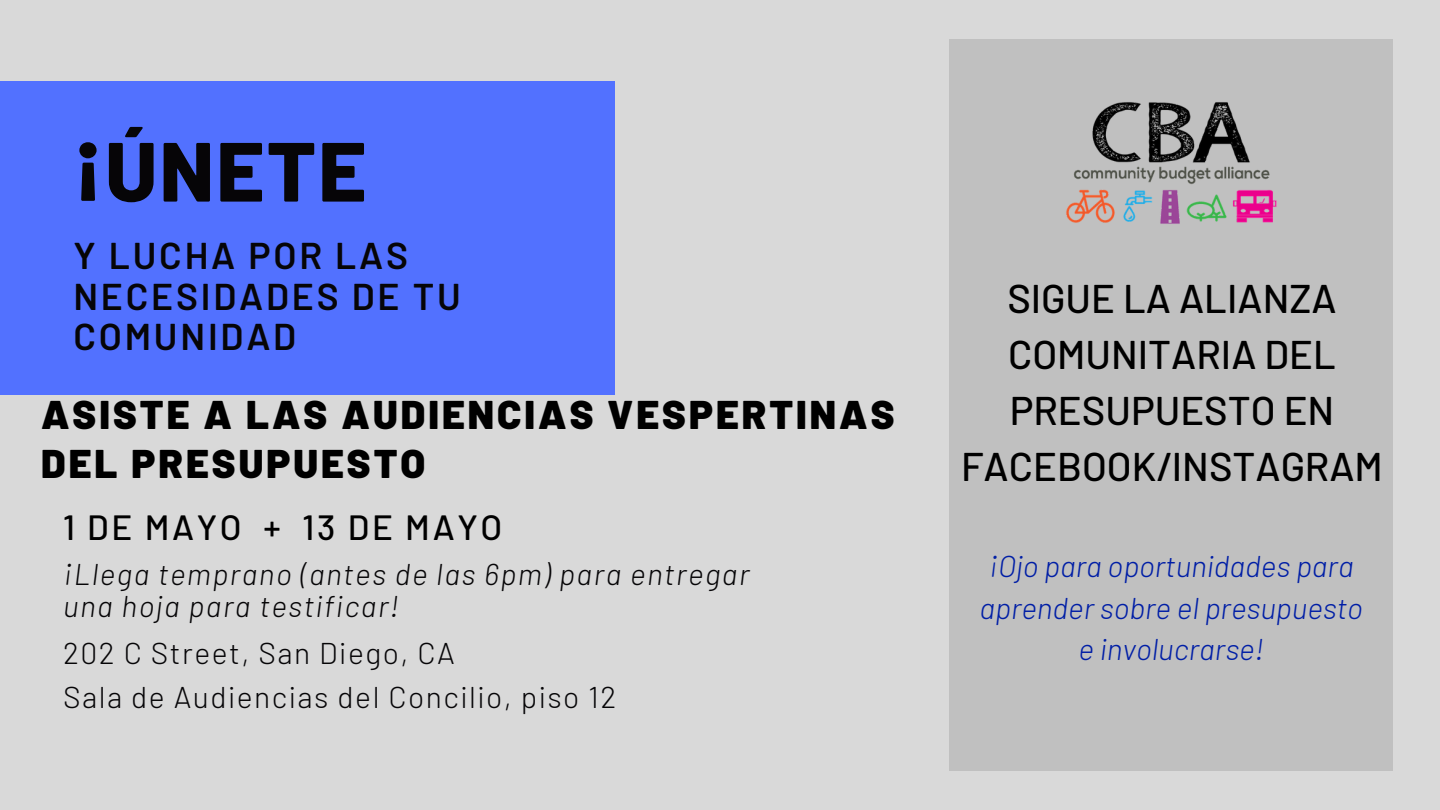
<style>
.page{position:relative;width:1440px;height:810px;background:#d9d9d9}
.page>*{position:absolute;margin:0;border:0;box-sizing:border-box;transform-origin:0 0}
.t1{font:800 83.8px "Barlow";letter-spacing:.025em;color:#060507}
.t2{font:500 40px/55.9px "Barlow";color:#000;text-align:center}
.t3{font:900 40px/49.5px "Barlow";letter-spacing:.075em;color:#000}
.t4{font:600 37.2px/40.5px "Barlow";letter-spacing:.075em;color:#060507}
.t5{font:500 35px "Barlow";letter-spacing:.075em;color:#000}
.t6{font:italic 300 30px/41.9px "Barlow";color:#001ea6;text-align:center}
.t7{font:italic 300 30px/31.5px "Barlow";letter-spacing:.05em;color:#060507}
.t8{font:300 30px/44.6px "Barlow";letter-spacing:.05em;color:#060507}
</style>
<div class="page">
<div style="left:0;top:81px;width:615px;height:314px;background:#5271ff"></div>
<div style="left:949px;top:39px;width:444px;height:732px;background:#c0c0c0"></div>
<img style="left:1066px;top:102px;width:211px;height:122px">
<h1 class="t1" style="left:73px;top:118px;width:295px">¡ÚNETE</h1>
<p class="t4" style="left:73px;top:234px;width:389px">Y LUCHA POR LAS<br>NECESIDADES DE TU<br>COMUNIDAD</p>
<h2 class="t3" style="left:41px;top:388px;width:855px">ASISTE A LAS AUDIENCIAS VESPERTINAS<br>DEL PRESUPUESTO</h2>
<p class="t5" style="left:63px;top:505px;width:441px">1 DE MAYO + 13 DE MAYO</p>
<p class="t7" style="left:63px;top:558px;width:688px">¡Llega temprano (antes de las 6pm) para entregar una hoja para testificar!</p>
<p class="t8" style="left:63px;top:630px;width:555px">202 C Street, San Diego, CA<br>Sala de Audiencias del Concilio, piso 12</p>
<h2 class="t2" style="left:961px;top:269px;width:423px">SIGUE LA ALIANZA<br>COMUNITARIA DEL<br>PRESUPUESTO EN<br>FACEBOOK/INSTAGRAM</h2>
<p class="t6" style="left:980px;top:544px;width:385px">¡Ojo para oportunidades para aprender sobre el presupuesto e involucrarse!</p>
</div>
